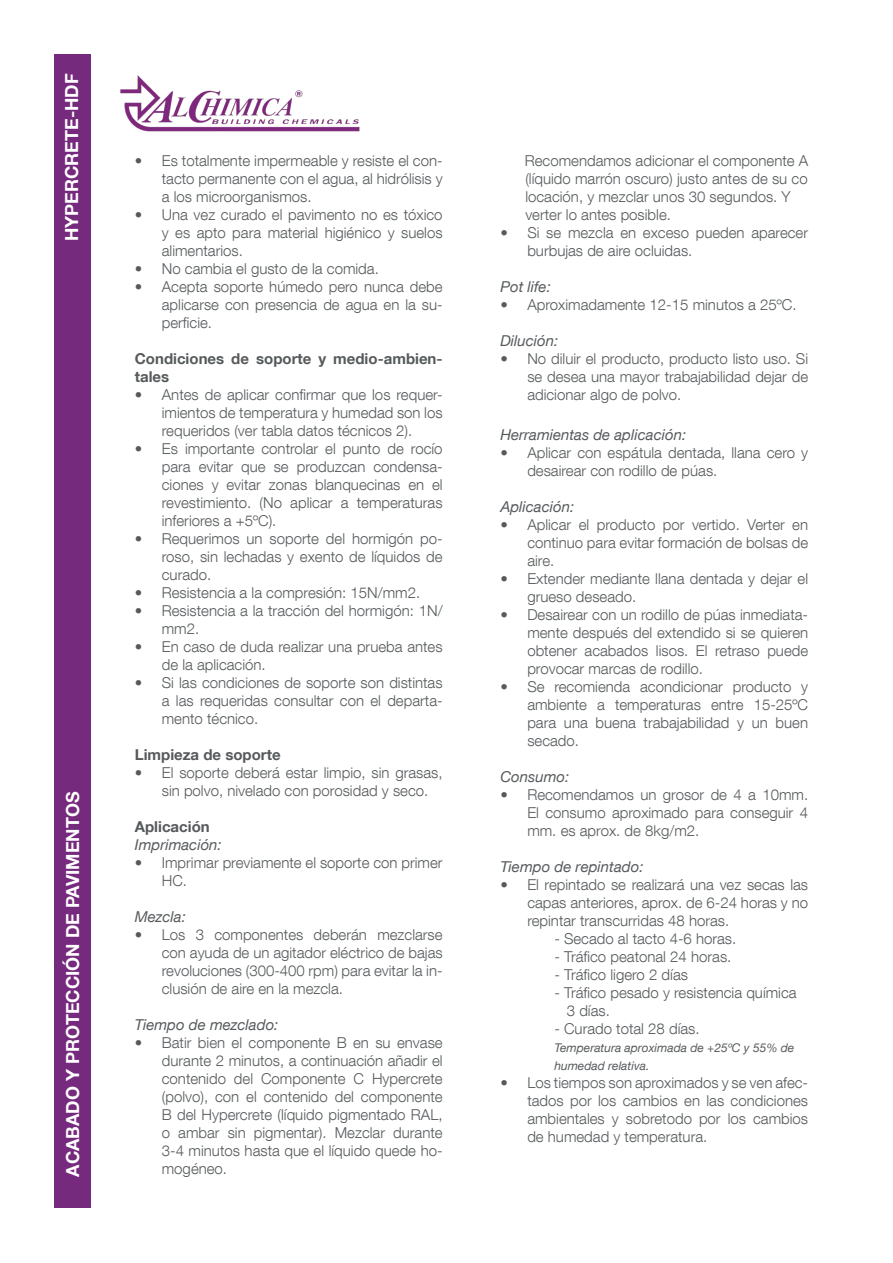
<style>
.page{position:relative;width:893px;height:1263px;background:#fff}
.page>*{position:absolute;margin:0;border:0;box-sizing:border-box;transform-origin:0 0}
.t1{font:700 18px "Helvetica Neue LT Com";color:#fff}
.t2{font:300 15px/18px "Helvetica Neue LT Com";color:#565a5c;text-align:justify}
.t3{font:italic 15px "Helvetica Neue LT Com";color:#565a5c}
.t4{font:700 15px/18px "Helvetica Neue LT Com";color:#565a5c}
.t5{font:italic 12px/18px "Helvetica Neue LT Com";color:#565a5c}
</style>
<div class="page">
<div style="left:55px;top:55px;width:36px;height:1153px;background:#762a7d"></div>
<img style="left:120px;top:75px;width:240px;height:57px">
<p class="t1" style="left:60px;top:241px;width:169px;rotate:-90deg">HYPERCRETE-HDF</p>
<p class="t1" style="left:61px;top:1177px;width:387px;rotate:-90deg">ACABADO Y PROTECCIÓN DE PAVIMENTOS</p>
<p class="t2" style="left:162px;top:151px;width:282px;text-indent:-27px">• Es totalmente impermeable y resiste el con&shy;tacto permanente con el agua, al hidrólisis y a los microorganismos.</p>
<p class="t2" style="left:162px;top:205px;width:282px;text-indent:-27px">• Una vez curado el pavimento no es tóxico y es apto para material higiénico y suelos alimentarios.</p>
<p class="t2" style="left:135px;top:259px;width:246px">• No cambia el gusto de la comida.</p>
<p class="t2" style="left:162px;top:277px;width:282px;text-indent:-27px">• Acepta soporte húmedo pero nunca debe aplicarse con presencia de agua en la su&shy;perficie.</p>
<p class="t4" style="left:135px;top:349px;width:309px">Condiciones de soporte y medio-ambien&shy;tales</p>
<p class="t2" style="left:162px;top:385px;width:282px;text-indent:-27px">• Antes de aplicar confirmar que los requer&shy;imientos de temperatura y humedad son los requeridos (ver tabla datos técnicos 2).</p>
<p class="t2" style="left:162px;top:439px;width:282px;text-indent:-27px">• Es importante controlar el punto de rocío para evitar que se produzcan condensa&shy;ciones y evitar zonas blanquecinas en el revestimiento. (No aplicar a temperaturas inferiores a +5ºC).</p>
<p class="t2" style="left:162px;top:529px;width:282px;text-indent:-27px">• Requerimos un soporte del hormigón po&shy;roso, sin lechadas y exento de líquidos de curado.</p>
<p class="t2" style="left:135px;top:583px;width:287px">• Resistencia a la compresión: 15N/mm2.</p>
<p class="t2" style="left:162px;top:601px;width:282px;text-indent:-27px">• Resistencia a la tracción del hormigón: 1N/ mm2.</p>
<p class="t2" style="left:162px;top:637px;width:282px;text-indent:-27px">• En caso de duda realizar una prueba antes de la aplicación.</p>
<p class="t2" style="left:162px;top:673px;width:282px;text-indent:-27px">• Si las condiciones de soporte son distintas a las requeridas consultar con el departa&shy;mento técnico.</p>
<p class="t4" style="left:135px;top:745px;width:147px">Limpieza de soporte</p>
<p class="t2" style="left:162px;top:763px;width:282px;text-indent:-27px">• El soporte deberá estar limpio, sin grasas, sin polvo, nivelado con porosidad y seco.</p>
<p class="t4" style="left:135px;top:817px;width:76px">Aplicación</p>
<p class="t3" style="left:135px;top:835px;width:88px">Imprimación:</p>
<p class="t2" style="left:162px;top:853px;width:282px;text-indent:-27px">• Imprimar previamente el soporte con primer<br>HC.</p>
<p class="t3" style="left:135px;top:907px;width:53px">Mezcla:</p>
<p class="t2" style="left:162px;top:925px;width:282px;text-indent:-27px">• Los 3 componentes deberán mezclarse con ayuda de un agitador eléctrico de bajas revoluciones (300-400 rpm) para evitar la in&shy;clusión de aire en la mezcla.</p>
<p class="t3" style="left:135px;top:1015px;width:145px">Tiempo de mezclado:</p>
<p class="t2" style="left:162px;top:1033px;width:282px;text-indent:-27px">• Batir bien el componente B en su envase durante 2 minutos, a continuación añadir el contenido del Componente C Hypercrete (polvo), con el contenido del componente B del Hypercrete (líquido pigmentado RAL, o ambar sin pigmentar). Mezclar durante 3-4 minutos hasta que el líquido quede ho&shy;mogéneo.</p>
<p class="t2" style="left:525px;top:151px;width:285px">Recomendamos adicionar el componente A</p>
<p class="t2" style="left:525px;top:169px;width:284px">(líquido marrón oscuro) justo antes de su co</p>
<p class="t2" style="left:525px;top:187px;width:267px">locación, y mezclar unos 30 segundos. Y</p>
<p class="t2" style="left:525px;top:205px;width:147px">verter lo antes posible.</p>
<p class="t2" style="left:527px;top:223px;width:282px;text-indent:-27px">• Si se mezcla en exceso pueden aparecer burbujas de aire ocluidas.</p>
<p class="t3" style="left:500px;top:277px;width:52px">Pot life:</p>
<p class="t2" style="left:500px;top:295px;width:298px">• Aproximadamente 12-15 minutos a 25ºC.</p>
<p class="t3" style="left:500px;top:331px;width:60px">Dilución:</p>
<p class="t2" style="left:527px;top:349px;width:282px;text-indent:-27px">• No diluir el producto, producto listo uso. Si se desea una mayor trabajabilidad dejar de adicionar algo de polvo.</p>
<p class="t3" style="left:500px;top:425px;width:187px">Herramientas de aplicación:</p>
<p class="t2" style="left:527px;top:443px;width:282px;text-indent:-27px">• Aplicar con espátula dentada, llana cero y desairear con rodillo de púas.</p>
<p class="t3" style="left:500px;top:497px;width:75px">Aplicación:</p>
<p class="t2" style="left:527px;top:515px;width:282px;text-indent:-27px">• Aplicar el producto por vertido. Verter en continuo para evitar formación de bolsas de aire.</p>
<p class="t2" style="left:527px;top:569px;width:282px;text-indent:-27px">• Extender mediante llana dentada y dejar el grueso deseado.</p>
<p class="t2" style="left:527px;top:605px;width:282px;text-indent:-27px">• Desairear con un rodillo de púas inmediata&shy;mente después del extendido si se quieren obtener acabados lisos. El retraso puede provocar marcas de rodillo.</p>
<p class="t2" style="left:527px;top:677px;width:282px;text-indent:-27px">• Se recomienda acondicionar producto y ambiente a temperaturas entre 15-25ºC para una buena trabajabilidad y un buen secado.</p>
<p class="t3" style="left:500px;top:767px;width:70px">Consumo:</p>
<p class="t2" style="left:527px;top:785px;width:282px;text-indent:-27px">• Recomendamos un grosor de 4 a 10mm.<br>El consumo aproximado para conseguir 4 mm. es aprox. de 8kg/m2.</p>
<p class="t3" style="left:500px;top:857px;width:145px">Tiempo de repintado:</p>
<p class="t2" style="left:527px;top:875px;width:282px;text-indent:-27px">• El repintado se realizará una vez secas las capas anteriores, aprox. de 6-24 horas y no repintar transcurridas 48 horas.</p>
<p class="t2" style="left:554px;top:929px;width:184px">- Secado al tacto 4-6 horas.</p>
<p class="t2" style="left:554px;top:947px;width:179px">- Tráfico peatonal 24 horas.</p>
<p class="t2" style="left:554px;top:965px;width:135px">- Tráfico ligero 2 días</p>
<p class="t2" style="left:567px;top:983px;width:231px;text-indent:-13px">- Tráfico pesado y resistencia química<br>3 días.</p>
<p class="t2" style="left:554px;top:1019px;width:147px">- Curado total 28 días.</p>
<p class="t5" style="left:554px;top:1038px;width:242px">Temperatura aproximada de +25ºC y 55% de humedad relativa.</p>
<p class="t2" style="left:527px;top:1073px;width:282px;text-indent:-27px">• Los tiempos son aproximados y se ven afec&shy;tados por los cambios en las condiciones ambientales y sobretodo por los cambios de humedad y temperatura.</p>
</div>
